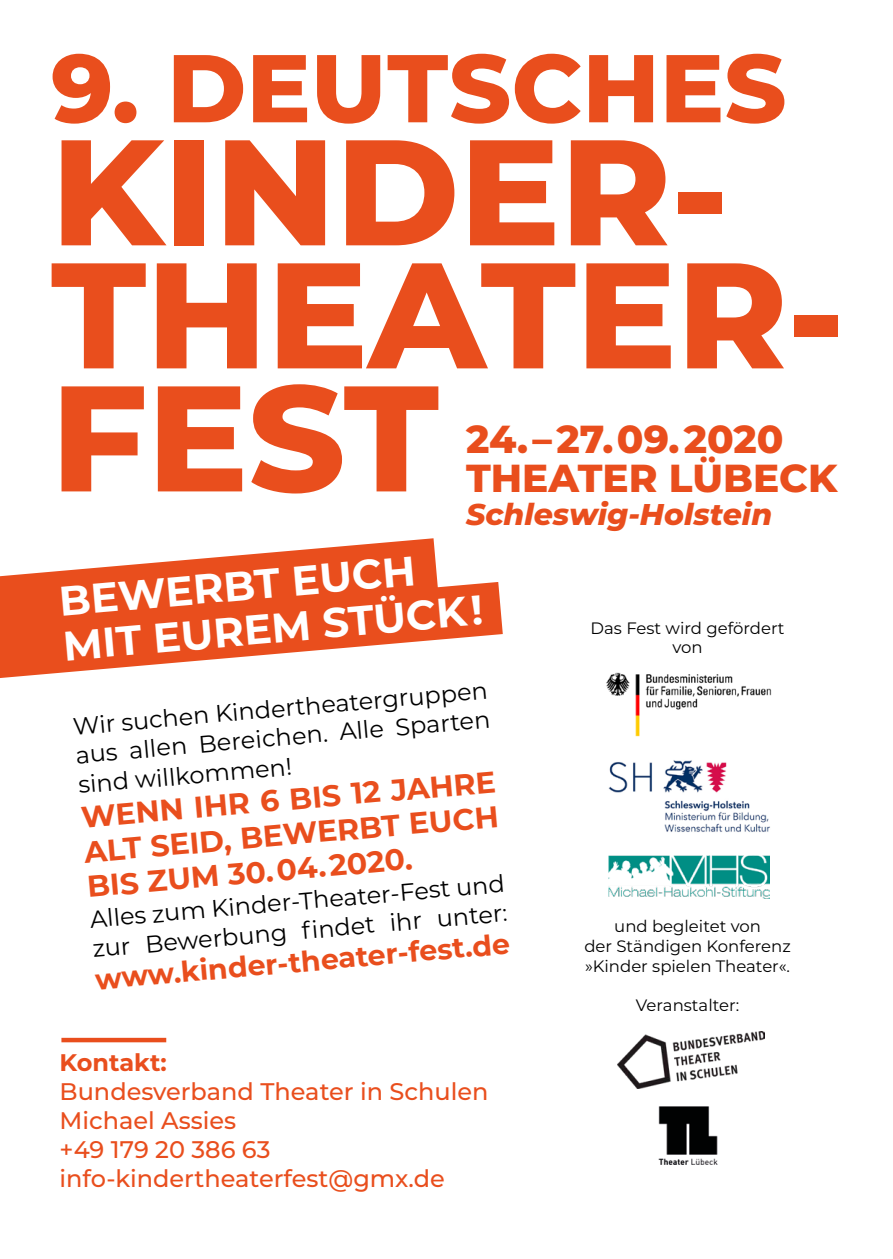
<style>
.page{position:relative;width:893px;height:1259px;background:#fff}
.page>*{position:absolute;margin:0;border:0;box-sizing:border-box;transform-origin:0 0}
.t1{font:800 150px/123px "Montserrat";color:#e94e1d}
.t2{font:800 96px "Montserrat";color:#e94e1d}
.t3{font:700 41.4px/45px "Montserrat";color:#fff}
.t4{font:800 39px/39px "Montserrat";color:#e94e1d}
.t5{font:700 30px/34.8px "Montserrat";color:#e94e1d;text-align:justify}
.t6{font:italic 800 30px "Montserrat";color:#e94e1d}
.t7{font:700 28.5px "Montserrat";color:#e94e1d}
.t8{font:24px/29.4px "Montserrat";color:#000;text-align:justify}
.t9{font:500 24px/28.8px "Montserrat";color:#e94e1d}
.t10{font:700 24px "Montserrat";color:#e94e1d}
.t11{font:16.5px/19.8px "Montserrat";color:#000;text-align:center}
.s1{font-size:22.5px}
</style>
<div class="page">
<img style="left:606px;top:672px;width:166px;height:65px">
<img style="left:608px;top:760px;width:162px;height:72px">
<img style="left:609px;top:855px;width:160px;height:44px">
<img style="left:617px;top:1031px;width:147px;height:57px">
<img style="left:658px;top:1107px;width:60px;height:57px">
<svg style="left:0;top:538px;width:438px;height:44px"></svg>
<svg style="left:0;top:582px;width:503px;height:96px;fill:#e94e1d"></svg>
<div style="left:61px;top:1037px;width:105px;height:5px;background:#e94e1d"></div>
<h2 class="t2" style="left:51px;top:18px;width:737px">9. DEUTSCHES</h2>
<h1 class="t1" style="left:51px;top:122px;width:796px">KINDER-<br>THEATER-<br>FEST</h1>
<h3 class="t4" style="left:466px;top:418px;width:373px">24.–27.09.2020<br>THEATER LÜBECK</h3>
<p class="t6" style="left:466px;top:493px;width:308px">Schleswig-Holstein</p>
<h3 class="t3" style="left:57px;top:577px;width:423px;rotate:-5deg">BEWERBT EUCH<br>MIT EUREM STÜCK!</h3>
<p class="t8" style="left:72px;top:711px;width:418px;rotate:-5deg">Wir suchen Kindertheatergruppen aus allen Bereichen. Alle Sparten sind willkommen!</p>
<p class="t5" style="left:79px;top:798px;width:418px;rotate:-5deg">WENN IHR 6 BIS 12 JAHRE ALT SEID, BEWERBT EUCH BIS ZUM 30.04.2020.</p>
<p class="t8" style="left:89px;top:904px;width:418px;rotate:-5deg">Alles zum Kinder-Theater-Fest und zur Bewerbung fi ndet ihr unter<span class="s1">:</span></p>
<p class="t7" style="left:93px;top:959px;width:418px;rotate:-5deg">www.kinder-theater-fest.de</p>
<p class="t10" style="left:60px;top:1045px;width:109px">Kontakt:</p>
<p class="t9" style="left:60px;top:1076px;width:430px">Bundesverband Theater in Schulen<br>Michael Assies<br>+49 179 20 386 63 info-kindertheaterfest@gmx.de</p>
<p class="t11" style="left:591px;top:617px;width:196px">Das Fest wird gefördert von</p>
<p class="t11" style="left:584px;top:916px;width:208px">und begleitet von<br>der Ständigen Konferenz »Kinder spielen Theater«.</p>
<p class="t11" style="left:636px;top:995px;width:105px">Veranstalter:</p>
</div>
